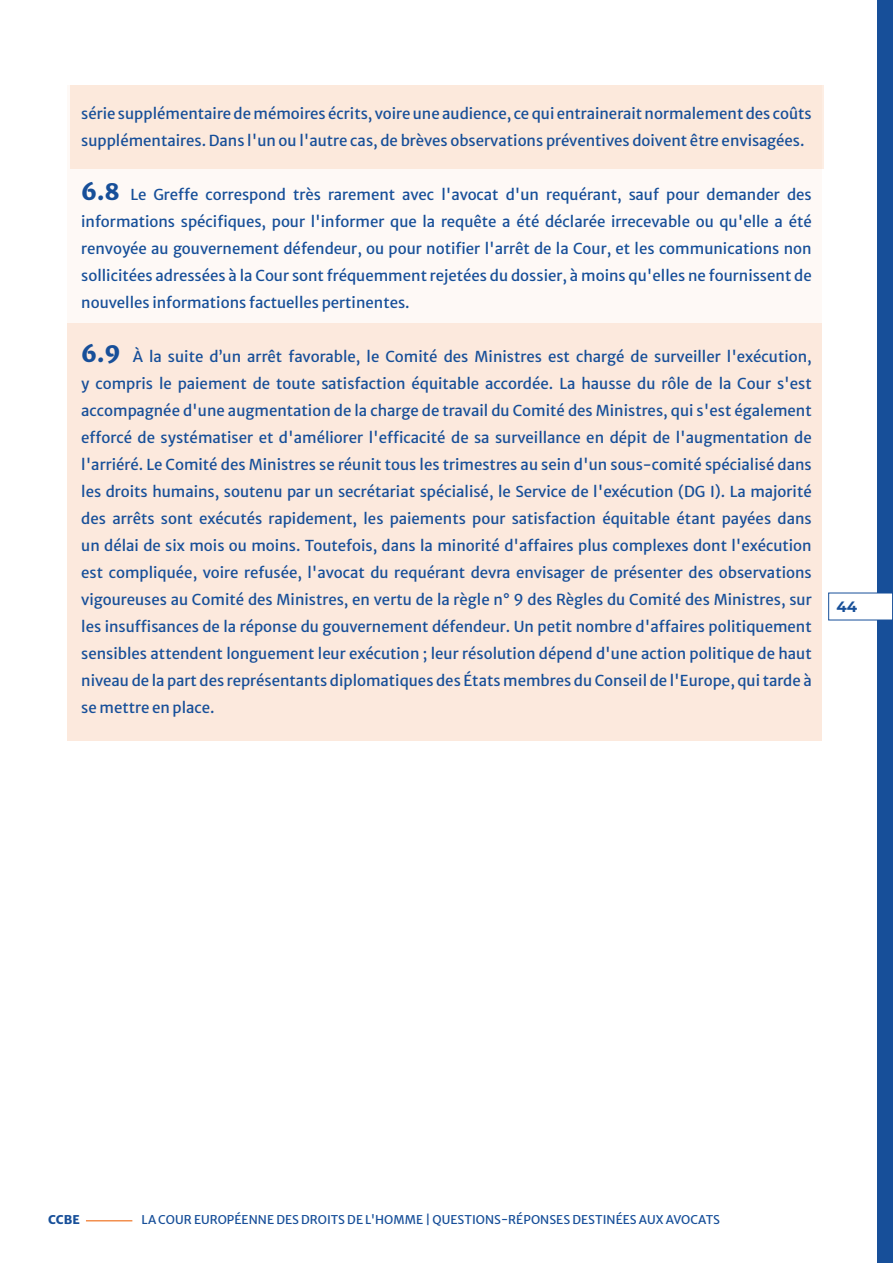
<style>
.page{position:relative;width:893px;height:1263px;background:#fff}
.page>*{position:absolute;margin:0;border:0;box-sizing:border-box;transform-origin:0 0}
.t1{font:15px/27px "Merriweather Sans";color:#174f99;text-align:justify}
.t2{font:700 15px "Montserrat";color:#174f99}
.t3{font:12px "Merriweather Sans";letter-spacing:.005em;color:#174f99}
.s1{font-size:22.5px}
</style>
<div class="page">
<div style="left:70px;top:85px;width:752px;height:84px;background:#fce9dc"></div>
<div style="left:68px;top:323px;width:754px;height:418px;background:#fce9dd"></div>
<div style="left:878px;top:0;width:15px;height:1263px;background:#174f99"></div>
<div style="left:828px;top:593px;width:65px;height:27px;background:#fff;border:1px solid #174f99"></div>
<hr style="left:86px;top:1220px;width:46px;height:1px;background:#f28f4f">
<p class="t1" style="left:81px;top:99px;width:732px">série supplémentaire de mémoires écrits, voire une audience, ce qui entrainerait normalement des coûts supplémentaires. Dans l'un ou l'autre cas, de brèves observations préventives doivent être envisagées.</p>
<p class="t1" style="left:81px;top:180px;width:732px"><span class="s1">6.8</span> Le Greffe correspond très rarement avec l'avocat d'un requérant, sauf pour demander des informations spécifiques, pour l'informer que la requête a été déclarée irrecevable ou qu'elle a été renvoyée au gouvernement défendeur, ou pour notifier l'arrêt de la Cour, et les communications non sollicitées adressées à la Cour sont fréquemment rejetées du dossier, à moins qu'elles ne fournissent de nouvelles informations factuelles pertinentes.</p>
<p class="t1" style="left:81px;top:342px;width:732px"><span class="s1">6.9</span> À la suite d’un arrêt favorable, le Comité des Ministres est chargé de surveiller l'exécution, y compris le paiement de toute satisfaction équitable accordée. La hausse du rôle de la Cour s'est accompagnée d'une augmentation de la charge de travail du Comité des Ministres, qui s'est également efforcé de systématiser et d'améliorer l'efficacité de sa surveillance en dépit de l'augmentation de l'arriéré. Le Comité des Ministres se réunit tous les trimestres au sein d'un sous-comité spécialisé dans les droits humains, soutenu par un secrétariat spécialisé, le Service de l'exécution (DG I). La majorité des arrêts sont exécutés rapidement, les paiements pour satisfaction équitable étant payées dans un délai de six mois ou moins. Toutefois, dans la minorité d'affaires plus complexes dont l'exécution est compliquée, voire refusée, l'avocat du requérant devra envisager de présenter des observations vigoureuses au Comité des Ministres, en vertu de la règle n° 9 des Règles du Comité des Ministres, sur les insuffisances de la réponse du gouvernement défendeur. Un petit nombre d'affaires politiquement sensibles attendent longuement leur exécution ; leur résolution dépend d'une action politique de haut niveau de la part des représentants diplomatiques des États membres du Conseil de l'Europe, qui tarde à se mettre en place.</p>
<p class="t2" style="left:836px;top:595px;width:22px">44</p>
<p class="t3" style="left:48px;top:1209px;width:33px">CCBE</p>
<p class="t3" style="left:142px;top:1209px;width:580px">LA COUR EUROPÉENNE DES DROITS DE L'HOMME | QUESTIONS-RÉPONSES DESTINÉES AUX AVOCATS</p>
</div>
